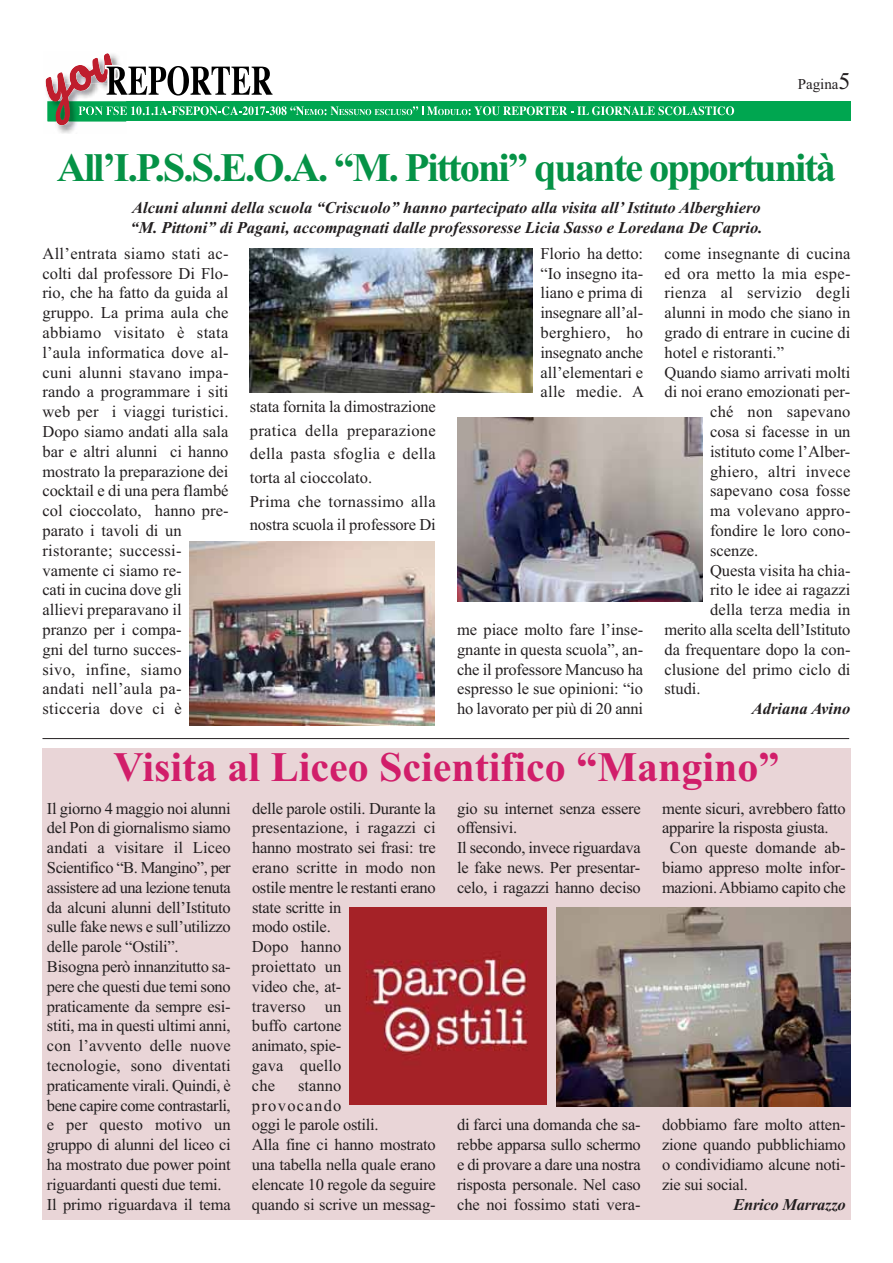
<style>
.page{position:relative;width:893px;height:1263px;background:#fff}
.page>*{position:absolute;margin:0;border:0;box-sizing:border-box;transform-origin:0 0}
.t1{font:700 42px "Times New Roman";color:#d11e6a}
.t2{font:700 40.5px "Times New Roman";letter-spacing:-.05em;color:#059246}
.t3{font:16.5px/19.8px "Times New Roman";color:#231f20}
.t4{font:italic 700 16.5px/19.8px "Times New Roman";color:#231f20}
.t5{font:16.5px "Times New Roman";letter-spacing:.02em;color:#231f20}
.t6{font:16.5px "Times New Roman";letter-spacing:-.02em;color:#231f20}
.t7{font:15px "Times New Roman";color:#231f20}
.s1{font-size:24px}
</style>
<div class="page">
<div style="left:42px;top:748px;width:808px;height:472px;background:#e9d5d7"></div>
<div style="left:47px;top:102px;width:803px;height:19px;background:#00a650"></div>
<svg style="left:46px;top:53px;width:688px;height:69px"></svg>
<img style="left:45px;top:79px;width:81px;height:5px">
<img style="left:46px;top:95px;width:80px;height:39px">
<img style="left:249px;top:248px;width:284px;height:145px">
<img style="left:189px;top:541px;width:246px;height:184px">
<img style="left:457px;top:418px;width:245px;height:184px">
<hr style="left:42px;top:738px;width:807px;height:1px;background:#231f20">
<img style="left:349px;top:907px;width:198px;height:198px">
<img style="left:556px;top:907px;width:294px;height:199px">
<p class="t7" style="left:798px;top:79px;width:54px">Pagina<span class="s1">5</span></p>
<h2 class="t2" style="left:57px;top:154px;width:781px">All’I.P.S.S.E.O.A. “M. Pittoni” quante opportunità</h2>
<p class="t4" style="left:130px;top:200px;width:634px">Alcuni alunni della scuola “Criscuolo” hanno partecipato alla visita all’ Istituto Alberghiero “M. Pittoni” di Pagani, accompagnati dalle professoresse Licia Sasso e Loredana De Caprio.</p>
<p class="t3" style="left:42px;top:245px;width:188px">All’entrata siamo stati ac&shy;colti dal professore Di Flo&shy;rio, che ha fatto da guida al gruppo. La prima aula che abbiamo visitato è stata l’aula informatica dove al&shy;cuni alunni stavano impa&shy;rando a programmare i siti web per i viaggi turistici.<br>Dopo siamo andati alla sala bar e altri alunni ci hanno mostrato la preparazione dei cocktail e di una pera flambé col cioccolato, hanno pre&shy;parato i tavoli di un ristorante; successi&shy;vamente ci siamo re-<br>cati in cucina dove gli<br>allievi preparavano il pranzo per i compa-<br>gni del turno succes-<br>sivo, infine, siamo<br>andati nell’aula pa&shy;sticceria dove ci è</p>
<p class="t3" style="left:250px;top:396px;width:188px;line-height:23.7px">stata fornita la dimostrazione pratica della preparazione della pasta sfoglia e della torta al cioccolato.<br>Prima che tornassimo alla nostra scuola il professore Di</p>
<p class="t3" style="left:540px;top:245px;width:105px;text-align:justify">Florio ha detto: “Io insegno ita&shy;liano e prima di insegnare all’al&shy;berghiero, ho insegnato anche all’elementari e alle medie. A</p>
<p class="t3" style="left:457px;top:621px;width:188px;text-align:justify">me piace molto fare l’inse&shy;gnante in questa scuola”, an&shy;che il professore Mancuso ha espresso le sue opinioni: “io ho lavorato per più di 20 anni</p>
<p class="t3" style="left:664px;top:245px;width:188px">come insegnante di cucina</p>
<p class="t5" style="left:664px;top:267px;width:188px">ed ora metto la mia espe-</p>
<p class="t5" style="left:664px;top:287px;width:188px">rienza al servizio degli</p>
<p class="t3" style="left:664px;top:304px;width:188px">alunni in modo che siano in</p>
<p class="t3" style="left:664px;top:324px;width:188px">grado di entrare in cucine di</p>
<p class="t3" style="left:664px;top:344px;width:121px">hotel e ristoranti.”</p>
<p class="t3" style="left:664px;top:364px;width:188px">Quando siamo arrivati molti</p>
<p class="t3" style="left:664px;top:384px;width:187px">di noi erano emozionati per-</p>
<p class="t5" style="left:710px;top:406px;width:142px">ché non sapevano</p>
<p class="t3" style="left:710px;top:423px;width:142px">cosa si facesse in un</p>
<p class="t3" style="left:710px;top:443px;width:142px">istituto come l’Alber-</p>
<p class="t5" style="left:710px;top:465px;width:142px">ghiero, altri invece</p>
<p class="t3" style="left:710px;top:483px;width:142px">sapevano cosa fosse</p>
<p class="t3" style="left:710px;top:502px;width:142px">ma volevano appro-</p>
<p class="t3" style="left:710px;top:522px;width:142px">fondire le loro cono-</p>
<p class="t3" style="left:710px;top:542px;width:50px">scenze.</p>
<p class="t3" style="left:710px;top:562px;width:142px">Questa visita ha chia-</p>
<p class="t3" style="left:710px;top:582px;width:142px">rito le idee ai ragazzi</p>
<p class="t3" style="left:710px;top:601px;width:142px">della terza media in</p>
<p class="t3" style="left:664px;top:621px;width:188px">merito alla scelta dell’Istituto</p>
<p class="t3" style="left:664px;top:641px;width:188px">da frequentare dopo la con-</p>
<p class="t3" style="left:664px;top:661px;width:188px">clusione del primo ciclo di</p>
<p class="t3" style="left:664px;top:681px;width:38px">studi.</p>
<p class="t4" style="left:752px;top:700px;width:100px">Adriana Avino</p>
<h1 class="t1" style="left:114px;top:754px;width:667px">Visita al Liceo Scientifico “Mangino”</h1>
<p class="t3" style="left:47px;top:800px;width:185px">Il giorno 4 maggio noi alunni del Pon di giornalismo siamo andati a visitare il Liceo<br>Scientifico “B. Mangino”, per assistere ad una lezione tenuta da alcuni alunni dell’Istituto sulle fake news e sull’utilizzo delle parole “Ostili”.<br>Bisogna però innanzitutto sa&shy;pere che questi due temi sono praticamente da sempre esi&shy;stiti, ma in questi ultimi anni, con l’avvento delle nuove tecnologie, sono diventati praticamente virali. Quindi, è bene capire come contrastarli, e per questo motivo un gruppo di alunni del liceo ci ha mostrato due power point riguardanti questi due temi.<br>Il primo riguardava il tema</p>
<p class="t3" style="left:252px;top:800px;width:185px">delle parole ostili. Durante la presentazione, i ragazzi ci hanno mostrato sei frasi: tre erano scritte in modo non ostile mentre le restanti erano state scritte in<br>modo ostile.<br>Dopo hanno<br>proiettato un<br>video che, at-<br>traverso un<br>buffo cartone<br>animato, spie-<br>gava quello<br>che</p>
<p class="t3" style="left:252px;top:1077px;width:185px;text-indent:46px">stanno<br>provocando<br>oggi le parole ostili.<br>Alla fine ci hanno mostrato una tabella nella quale erano elencate 10 regole da seguire quando si scrive un messag-</p>
<p class="t3" style="left:457px;top:800px;width:185px">gio su internet senza essere offensivi.<br>Il secondo, invece riguardava le fake news. Per presentar&shy;celo, i ragazzi hanno deciso</p>
<p class="t3" style="left:662px;top:800px;width:185px">mente sicuri, avrebbero fatto</p>
<p class="t3" style="left:662px;top:820px;width:168px">apparire la risposta giusta.</p>
<p class="t3" style="left:670px;top:839px;width:177px">Con queste domande ab-</p>
<p class="t3" style="left:662px;top:859px;width:185px">biamo appreso molte infor-</p>
<p class="t6" style="left:662px;top:881px;width:185px">mazioni. Abbiamo capito che</p>
<p class="t3" style="left:457px;top:1117px;width:185px;text-align:justify">di farci una domanda che sa&shy;rebbe apparsa sullo schermo e di provare a dare una nostra risposta personale. Nel caso che noi fossimo stati vera-</p>
<p class="t3" style="left:662px;top:1117px;width:185px;text-align:justify">dobbiamo fare molto atten&shy;zione quando pubblichiamo o condividiamo alcune noti&shy;zie sui social.</p>
<p class="t4" style="left:733px;top:1196px;width:114px">Enrico Marrazzo</p>
</div>
